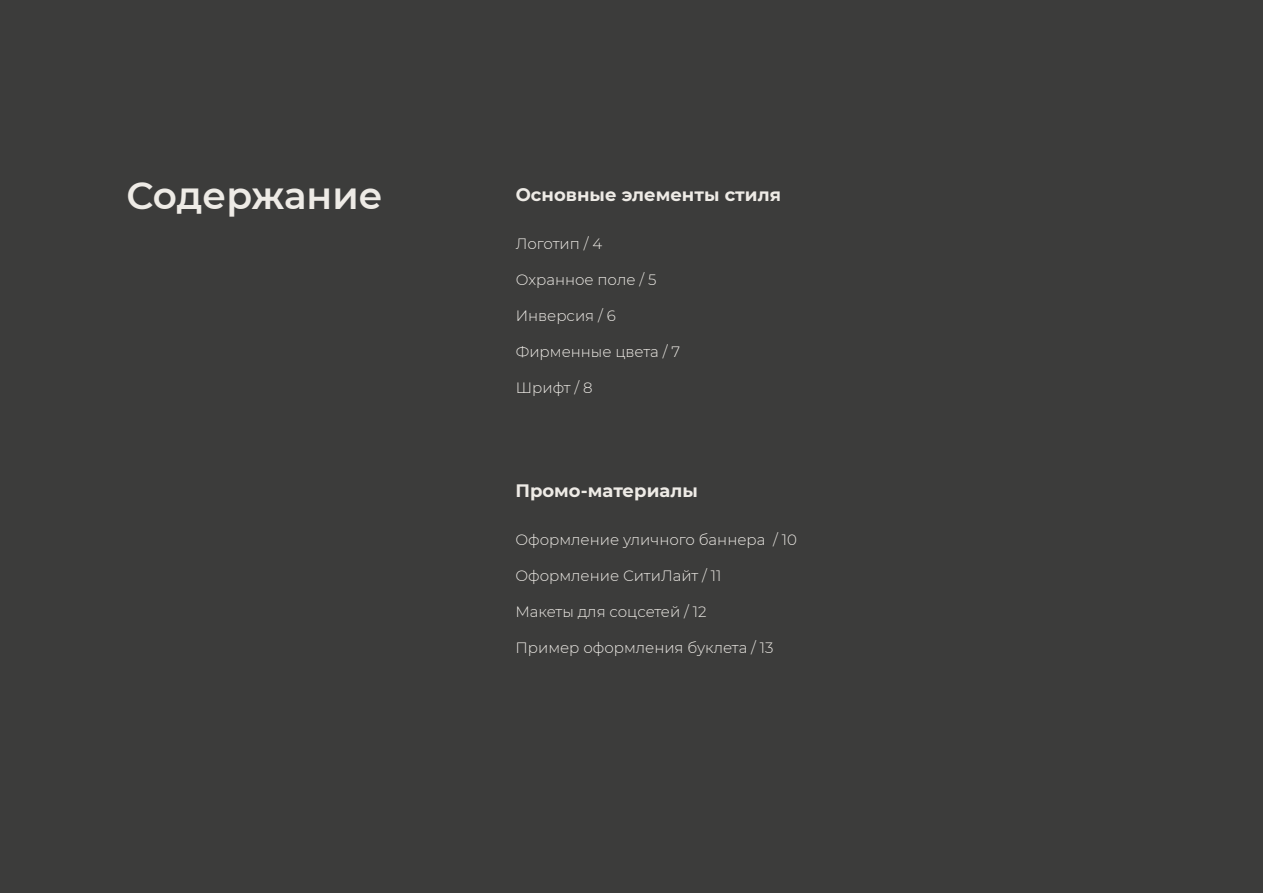
<style>
.page{position:relative;width:1263px;height:893px;background:#3c3c3b}
.page>*{position:absolute;margin:0;border:0;box-sizing:border-box;transform-origin:0 0}
.t1{font:600 37.5px "Montserrat";color:#eeebe6}
.t2{font:700 18px "Montserrat";color:#eeebe6}
.t3{font:300 15px "Montserrat";color:#eeebe6}
</style>
<div class="page">
<h1 class="t1" style="left:127px;top:169px;width:257px">Содержание</h1>
<p class="t2" style="left:516px;top:182px;width:267px">Основные элементы стиля</p>
<p class="t3" style="left:516px;top:234px;width:88px">Логотип / 4</p>
<p class="t3" style="left:516px;top:270px;width:142px">Охранное поле / 5</p>
<p class="t3" style="left:516px;top:306px;width:101px">Инверсия / 6</p>
<p class="t3" style="left:516px;top:342px;width:166px">Фирменные цвета / 7</p>
<p class="t3" style="left:516px;top:378px;width:78px">Шрифт / 8</p>
<p class="t2" style="left:515px;top:478px;width:184px">Промо-материалы</p>
<p class="t3" style="left:515px;top:529px;width:283px">Оформление уличного баннера / 10</p>
<p class="t3" style="left:515px;top:565px;width:208px">Оформление СитиЛайт / 11</p>
<p class="t3" style="left:515px;top:601px;width:193px">Макеты для соцсетей / 12</p>
<p class="t3" style="left:515px;top:637px;width:260px">Пример оформления буклета / 13</p>
</div>
